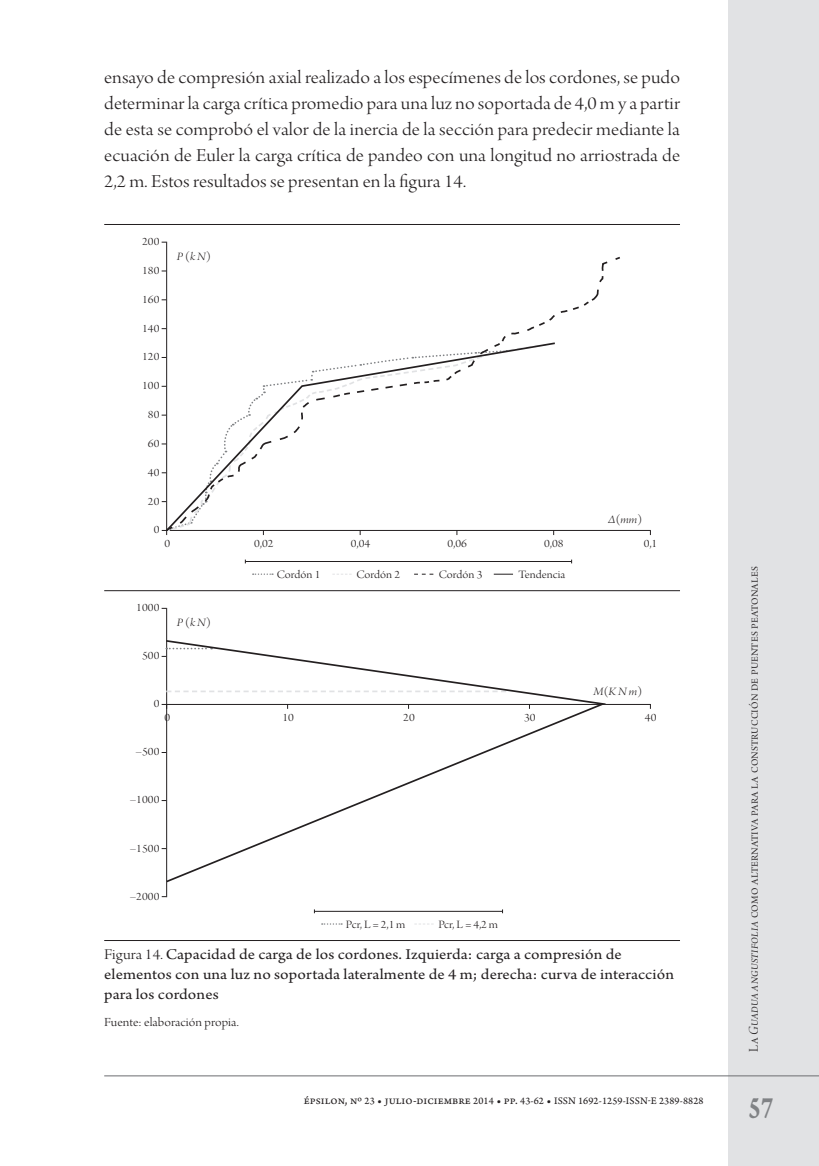
<style>
.page{position:relative;width:819px;height:1166px;background:#fff}
.page>*{position:absolute;margin:0;border:0;box-sizing:border-box;transform-origin:0 0}
.t1{font:31.5px "Arno Pro Smbd Caption";color:#808285;scale:.75 1}
.t2{font:19.25px/26.1px "Arno Pro Light Display";letter-spacing:.005em;color:#231f20;text-align:justify;scale:1.1 1}
.t3{font:15.75px/20.1px "Arno Pro";letter-spacing:.005em;color:#231f20;scale:1.1 1}
.t4{font:14px "Arno Pro Light Display";letter-spacing:.015em;color:#231f20}
.t5{font:13.12px "Arno Pro Light Display";letter-spacing:.025em;color:#231f20;scale:1.1 1}
.t6{font:11.9px "Arno Pro Light Display";letter-spacing:.005em;color:#231f20;scale:1.1 1}
.t7{font:11.9px "Arno Pro Light Italic Display";color:#231f20;scale:1.1 1}
.t8{font:10.5px "Arno Pro Sm Text";letter-spacing:.01em;color:#231f20}
.s1{font-family:"Arno Pro Light Display"}
.s2{font-size:12.25px}
.s3{font-family:"Arno Pro Light Italic Display"}
</style>
<div class="page">
<div style="left:728px;top:0;width:91px;height:1166px;background:#e1e2e4"></div>
<hr style="left:104px;top:1075px;width:715px;height:1px;background:#6c6d70">
<hr style="left:104px;top:224px;width:576px;height:1px;background:#231f20">
<hr style="left:104px;top:590px;width:576px;height:1px;background:#231f20">
<hr style="left:104px;top:940px;width:576px;height:1px;background:#231f20">
<hr style="left:245px;top:561px;width:326px;height:1px;background:#231f20">
<svg style="left:253px;top:573px;width:20px;height:2px"></svg>
<svg style="left:414px;top:574px;width:19px;height:1px"></svg>
<svg style="left:493px;top:574px;width:20px;height:1px"></svg>
<hr style="left:166px;top:530px;width:484px;height:1px;background:#231f20">
<hr style="left:166px;top:242px;width:1px;height:289px;background:#231f20">
<svg style="left:164px;top:341px;width:392px;height:192px"></svg>
<hr style="left:314px;top:911px;width:188px;height:1px;background:#231f20">
<svg style="left:322px;top:923px;width:20px;height:2px"></svg>
<hr style="left:166px;top:704px;width:484px;height:1px;background:#231f20">
<hr style="left:166px;top:608px;width:1px;height:289px;background:#231f20">
<svg style="left:164px;top:639px;width:445px;height:245px"></svg>
<p class="t2" style="left:104px;top:65px;width:525px">ensayo de compresión axial realizado a los especímenes de los cordones, se pudo determinar la carga crítica promedio para una luz no soportada de 4,0 m y a partir de esta se comprobó el valor de la inercia de la sección para predecir mediante la ecuación de Euler la carga crítica de pandeo con una longitud no arriostrada de 2,2 m. Estos resultados se presentan en la figura 14.</p>
<p class="t6" style="left:142px;top:235px;width:17px">200</p>
<p class="t6" style="left:142px;top:264px;width:17px">180</p>
<p class="t6" style="left:142px;top:293px;width:17px">160</p>
<p class="t6" style="left:142px;top:321px;width:17px">140</p>
<p class="t6" style="left:142px;top:350px;width:17px">120</p>
<p class="t6" style="left:142px;top:379px;width:17px">100</p>
<p class="t6" style="left:148px;top:408px;width:12px">80</p>
<p class="t6" style="left:148px;top:437px;width:12px">60</p>
<p class="t6" style="left:148px;top:466px;width:12px">40</p>
<p class="t6" style="left:148px;top:494px;width:12px">20</p>
<p class="t6" style="left:154px;top:523px;width:7px">0</p>
<p class="t7" style="left:177px;top:250px;width:32px">P <span class="s1">(</span>k N<span class="s1">)</span></p>
<p class="t7" style="left:608px;top:512px;width:32px">Δ<span class="s1">(</span>mm<span class="s1">)</span></p>
<p class="t6" style="left:164px;top:537px;width:7px">0</p>
<p class="t6" style="left:254px;top:537px;width:19px">0,02</p>
<p class="t6" style="left:351px;top:537px;width:19px">0,04</p>
<p class="t6" style="left:447px;top:537px;width:19px">0,06</p>
<p class="t6" style="left:544px;top:537px;width:19px">0,08</p>
<p class="t6" style="left:643px;top:537px;width:14px">0,1</p>
<p class="t6" style="left:136px;top:601px;width:23px">1000</p>
<p class="t6" style="left:142px;top:649px;width:17px">500</p>
<p class="t6" style="left:154px;top:697px;width:7px">0</p>
<p class="t7" style="left:177px;top:616px;width:32px">P <span class="s1">(</span>k N<span class="s1">)</span></p>
<p class="t6" style="left:277px;top:568px;width:41px">Cordón 1</p>
<p class="t6" style="left:356px;top:568px;width:41px">Cordón 2</p>
<p class="t6" style="left:438px;top:568px;width:41px">Cordón 3</p>
<p class="t6" style="left:518px;top:568px;width:44px">Tendencia</p>
<p class="t7" style="left:593px;top:685px;width:46px">M<span class="s1">(</span>K N m<span class="s1">)</span></p>
<p class="t6" style="left:164px;top:711px;width:7px">0</p>
<p class="t6" style="left:282px;top:711px;width:12px">10</p>
<p class="t6" style="left:403px;top:711px;width:12px">20</p>
<p class="t6" style="left:524px;top:711px;width:12px">30</p>
<p class="t6" style="left:644px;top:711px;width:12px">40</p>
<p class="t6" style="left:135px;top:745px;width:23px">–500</p>
<p class="t6" style="left:130px;top:793px;width:29px">–1000</p>
<p class="t6" style="left:130px;top:841px;width:29px">–1500</p>
<p class="t6" style="left:130px;top:889px;width:29px">–2000</p>
<p class="t6" style="left:346px;top:918px;width:55px">Pcr, L = 2,1m</p>
<p class="t6" style="left:438px;top:918px;width:56px">Pcr, L = 4,2m</p>
<p class="t3" style="left:104px;top:945px;width:519px"><span class="s1">Figura 14.</span> Capacidad de carga de los cordones. Izquierda: carga a compresión de elementos con una luz no soportada lateralmente de 4 m; derecha: curva de interacción para los cordones</p>
<p class="t5" style="left:104px;top:1014px;width:124px">Fuente: elaboración propia.</p>
<p class="t8" style="left:304px;top:1094px;width:401px"><span class="s2">épsilon, nº</span> 23 <span class="s2">• julio-diciembre</span> 2014 <span class="s2">• pp.</span> 43-62 <span class="s2">•</span> ISSN 1692-1259-IssN-e 2389-8828</p>
<p class="t4" style="left:746px;top:1052px;width:487px;rotate:-90deg">La <span class="s3">Guadua angustifolia</span> como alternativa para la construcción de puentes peatonales</p>
<h1 class="t1" style="left:748px;top:1088px;width:34px">57</h1>
</div>
